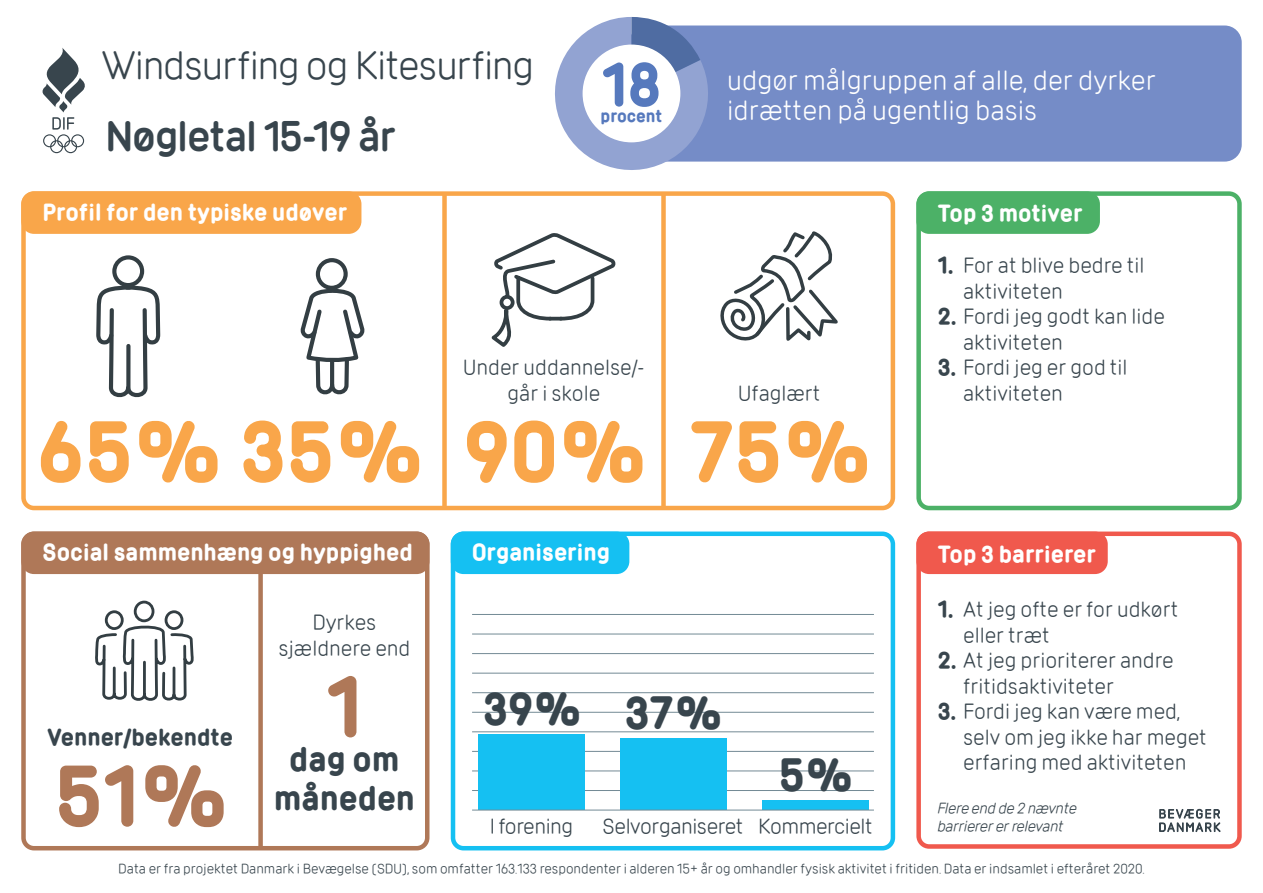
<style>
.page{position:relative;width:1263px;height:893px;background:#fff}
.page>*{position:absolute;margin:0;border:0;box-sizing:border-box;transform-origin:0 0}
.t1{font:700 75px "DIF";color:#f9a64a}
.t2{font:700 75px "DIF";color:#af7858}
.t3{font:700 53.85px "DIF";color:#5679bd}
.t4{font:700 40.5px "DIF";color:#38454d}
.t5{font:39px "DIF";letter-spacing:-.025em;color:#38454d}
.t6{font:600 39px "DIF";letter-spacing:-.03em;color:#38454d}
.t7{font:700 30px/38.2px "DIF";color:#38454d;text-align:center}
.t8{font:27px/30px "DIF";color:#fff}
.t9{font:21px/25.5px "DIF";color:#38454d}
.t10{font:700 21px "DIF";color:#fff}
.t11{font:21px "DIF";letter-spacing:-.02em;color:#38454d}
.t12{font:700 21px "DIF";color:#38454d}
.t13{font:700 15.3px "DIF";color:#5679bd}
.t14{font:italic 15px/18px "DIF";color:#38454d}
.t15{font:13.5px "DIF";color:#38454d}
.s1{font-weight:700}
</style>
<div class="page">
<div style="left:629px;top:26px;width:613px;height:136px;background:#758cc7;border-radius:17px"></div>
<div style="left:21px;top:191px;width:874px;height:319px;border:4px solid #f9a64a;border-radius:11px"></div>
<div style="left:21px;top:531px;width:408px;height:319px;border:4px solid #af7858;border-radius:11px"></div>
<div style="left:21px;top:531px;width:408px;height:43px;background:#af7858;border-radius:13px"></div>
<div style="left:451px;top:531px;width:444px;height:319px;border:4px solid #15c0f2;border-radius:11px"></div>
<svg style="left:42px;top:48px;width:43px;height:105px"></svg>
<div style="left:916px;top:531px;width:326px;height:318px;border:4px solid #f0594d;border-radius:11px"></div>
<div style="left:916px;top:191px;width:326px;height:319px;border:4px solid #4cb167;border-radius:11px"></div>
<svg style="left:1159px;top:808px;width:62px;height:24px"></svg>
<div style="left:451px;top:531px;width:178px;height:43px;background:#15c0f2;border-radius:13px"></div>
<svg style="left:95px;top:600px;width:99px;height:101px"></svg>
<svg style="left:720px;top:231px;width:118px;height:110px"></svg>
<svg style="left:491px;top:233px;width:125px;height:114px"></svg>
<svg style="left:96px;top:255px;width:65px;height:143px"></svg>
<svg style="left:300px;top:258px;width:65px;height:137px"></svg>
<div style="left:21px;top:191px;width:340px;height:43px;background:#f9a64a;border-radius:13px"></div>
<div style="left:916px;top:191px;width:184px;height:43px;background:#4cb167;border-radius:13px"></div>
<div style="left:916px;top:531px;width:192px;height:43px;background:#f0594d;border-radius:13px"></div>
<hr style="left:472px;top:790px;width:402px;height:1px;background:#738a95">
<hr style="left:472px;top:771px;width:402px;height:1px;background:#738a95">
<hr style="left:472px;top:751px;width:402px;height:1px;background:#738a95">
<hr style="left:472px;top:731px;width:402px;height:1px;background:#738a95">
<hr style="left:472px;top:712px;width:402px;height:1px;background:#738a95">
<hr style="left:472px;top:692px;width:402px;height:1px;background:#738a95">
<hr style="left:472px;top:673px;width:402px;height:1px;background:#738a95">
<hr style="left:472px;top:653px;width:402px;height:1px;background:#738a95">
<hr style="left:472px;top:634px;width:402px;height:1px;background:#738a95">
<hr style="left:472px;top:614px;width:402px;height:1px;background:#738a95">
<div style="left:478px;top:735px;width:107px;height:75px;background:#15c0f2"></div>
<div style="left:620px;top:739px;width:106px;height:71px;background:#15c0f2"></div>
<div style="left:762px;top:800px;width:107px;height:10px;background:#15c0f2"></div>
<hr style="left:472px;top:810px;width:402px;height:1px;background:#738a95">
<div style="left:258px;top:571px;width:5px;height:277px;background:#af7858"></div>
<div style="left:442px;top:194px;width:5px;height:314px;background:#f9a64a"></div>
<div style="left:661px;top:194px;width:5px;height:314px;background:#f9a64a"></div>
<svg style="left:555px;top:17px;width:153px;height:153px"></svg>
<div style="left:583px;top:45px;width:97px;height:97px;background:#fff;border-radius:50%"></div>
<h3 class="t5" style="left:102px;top:42px;width:434px">Windsurfing og Kitesurfing</h3>
<h3 class="t6" style="left:105px;top:111px;width:293px">Nøgletal 15-19 år</h3>
<p class="t10" style="left:43px;top:198px;width:306px">Profil for den typiske udøver</p>
<h2 class="t3" style="left:602px;top:49px;width:61px">18</h2>
<p class="t13" style="left:600px;top:106px;width:63px">procent</p>
<h1 class="t1" style="left:37px;top:402px;width:386px">65% 35%</h1>
<p class="t10" style="left:43px;top:538px;width:372px">Social sammenhæng og hyppighed</p>
<p class="t9" style="left:463px;top:354px;width:183px;text-align:center">Under uddannelse/- går i skole</p>
<h1 class="t1" style="left:463px;top:402px;width:183px">90%</h1>
<p class="t10" style="left:472px;top:538px;width:140px">Organisering</p>
<p class="t8" style="left:727px;top:65px;width:430px">udgør målgruppen af alle, der dyrker idrætten på ugentlig basis</p>
<p class="t9" style="left:738px;top:380px;width:84px">Ufaglært</p>
<h1 class="t1" style="left:689px;top:402px;width:182px">75%</h1>
<p class="t10" style="left:938px;top:200px;width:146px">Top 3 motiver</p>
<p class="t9" style="left:963px;top:252px;width:183px;text-indent:-26px"><span class="s1">1.</span> For at blive bedre til aktiviteten</p>
<p class="t9" style="left:963px;top:303px;width:203px;text-indent:-26px"><span class="s1">2.</span> Fordi jeg godt kan lide aktiviteten</p>
<p class="t9" style="left:963px;top:354px;width:166px;text-indent:-26px"><span class="s1">3.</span> Fordi jeg er god til aktiviteten</p>
<p class="t10" style="left:938px;top:540px;width:160px">Top 3 barrierer</p>
<p class="t12" style="left:47px;top:723px;width:187px">Venner/bekendte</p>
<h1 class="t2" style="left:55px;top:746px;width:173px">51%</h1>
<p class="t9" style="left:278px;top:609px;width:134px;text-align:center">Dyrkes sjældnere end</p>
<h1 class="t2" style="left:326px;top:657px;width:38px">1</h1>
<h3 class="t7" style="left:274px;top:741px;width:142px">dag om måneden</h3>
<h3 class="t4" style="left:483px;top:682px;width:99px">39%</h3>
<h3 class="t4" style="left:625px;top:686px;width:98px">37%</h3>
<h3 class="t4" style="left:779px;top:748px;width:75px">5%</h3>
<p class="t11" style="left:490px;top:814px;width:85px">I forening</p>
<p class="t11" style="left:602px;top:814px;width:272px">Selvorganiseret Kommercielt</p>
<p class="t9" style="left:963px;top:597px;width:217px;text-indent:-26px"><span class="s1">1.</span> At jeg ofte er for udkørt eller træt</p>
<p class="t9" style="left:963px;top:648px;width:212px;text-indent:-26px"><span class="s1">2.</span> At jeg prioriterer andre fritidsaktiviteter</p>
<p class="t9" style="left:963px;top:699px;width:245px;text-indent:-26px"><span class="s1">3.</span> Fordi jeg kan være med, selv om jeg ikke har meget erfaring med aktiviteten</p>
<p class="t14" style="left:938px;top:799px;width:141px">Flere end de 2 nævnte barrierer er relevant</p>
<p class="t15" style="left:118px;top:861px;width:1028px">Data er fra projektet Danmark i Bevægelse (SDU), som omfatter 163.133 respondenter i alderen 15+ år og omhandler fysisk aktivitet i fritiden. Data er indsamlet i efteråret 2020.</p>
</div>
